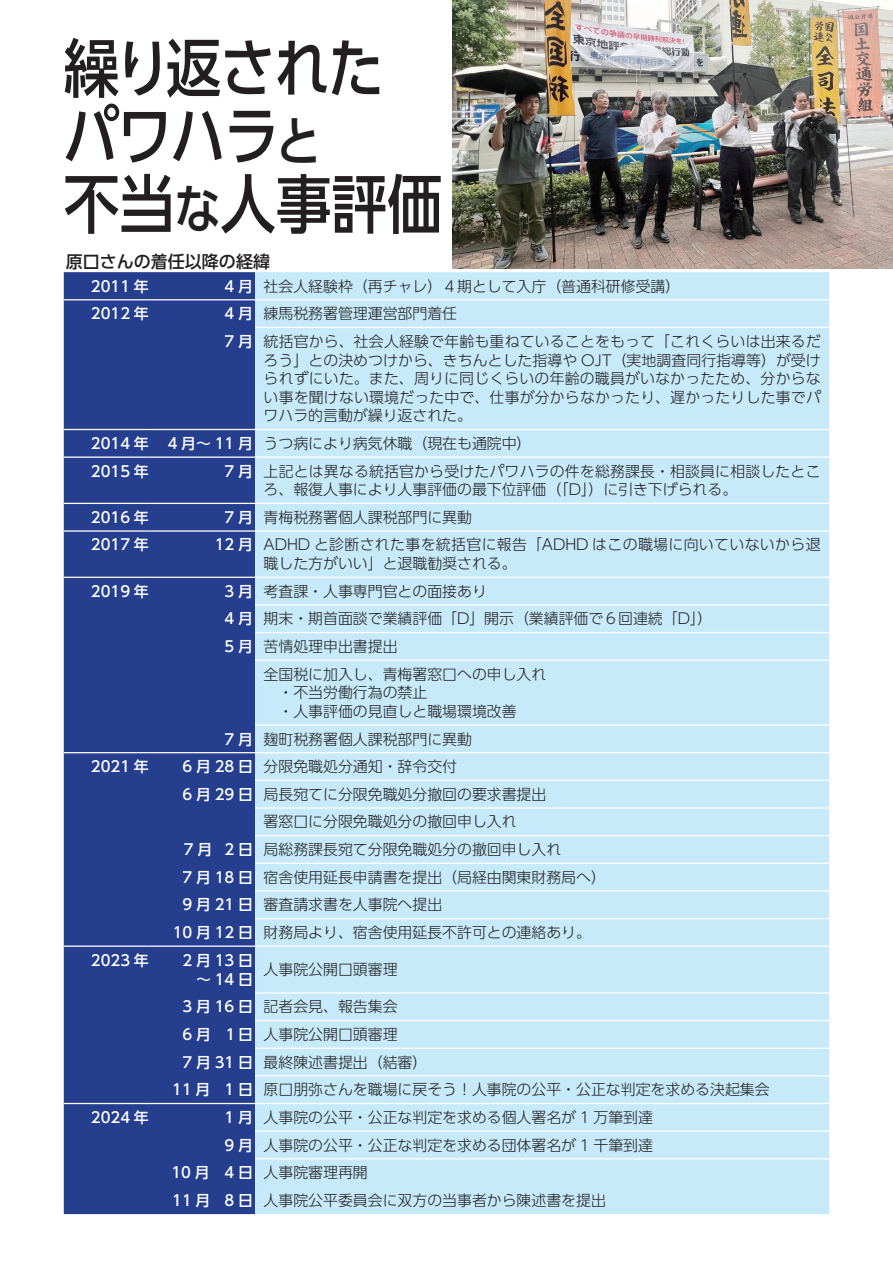
<style>
.page{position:relative;width:893px;height:1263px;background:#fff}
.page>*{position:absolute;margin:0;border:0;box-sizing:border-box;transform-origin:0 0}
.t1{font:500 63.75px/68.1px "UD Shin Go Pro";letter-spacing:-.03em;color:#231f20;scale:.87 1}
.t2{font:500 16.95px "UD Shin Go Pro";color:#231f20}
.t3{font:300 14.85px/18.6px "UD Shin Go Pro";color:#231f20}
.t4{font:300 14.85px/18.6px "UD Shin Go Pro";letter-spacing:.025em;color:#231f20}
.t5{font:500 14.85px "UD Shin Go Pro";color:#fff}
.t6{font:500 14.85px/19.2px "UD Shin Go Pro";letter-spacing:.25em;color:#fff;text-align:right}
.s1{font-size:53.1px}
.s2{font-weight:500;color:#fff}
</style>
<div class="page">
<img style="left:453px;top:0;width:440px;height:268px">
<div style="left:64px;top:272px;width:191px;height:942px;background:#253f8e"></div>
<div style="left:255px;top:272px;width:574px;height:942px;background:#c6eafa"></div>
<hr style="left:64px;top:299px;width:85px;height:1px;background:#fff">
<hr style="left:149px;top:299px;width:106px;height:1px;background:#fff">
<hr style="left:64px;top:429px;width:85px;height:1px;background:#fff">
<hr style="left:149px;top:429px;width:106px;height:1px;background:#fff">
<hr style="left:64px;top:456px;width:85px;height:2px;background:#fff">
<hr style="left:149px;top:456px;width:106px;height:2px;background:#fff">
<hr style="left:64px;top:503px;width:85px;height:1px;background:#fff">
<hr style="left:149px;top:503px;width:106px;height:1px;background:#fff">
<hr style="left:64px;top:530px;width:85px;height:2px;background:#fff">
<hr style="left:149px;top:530px;width:106px;height:2px;background:#fff">
<hr style="left:64px;top:577px;width:85px;height:1px;background:#fff">
<hr style="left:149px;top:577px;width:106px;height:1px;background:#fff">
<hr style="left:64px;top:752px;width:85px;height:1px;background:#fff">
<hr style="left:149px;top:752px;width:106px;height:1px;background:#fff">
<hr style="left:64px;top:945px;width:85px;height:2px;background:#fff">
<hr style="left:149px;top:945px;width:106px;height:2px;background:#fff">
<hr style="left:255px;top:299px;width:574px;height:1px;background:#fff">
<hr style="left:255px;top:327px;width:574px;height:1px;background:#fff">
<hr style="left:255px;top:429px;width:574px;height:1px;background:#fff">
<hr style="left:255px;top:456px;width:574px;height:2px;background:#fff">
<hr style="left:255px;top:503px;width:574px;height:1px;background:#fff">
<hr style="left:255px;top:530px;width:574px;height:2px;background:#fff">
<hr style="left:255px;top:577px;width:574px;height:1px;background:#fff">
<hr style="left:255px;top:604px;width:574px;height:1px;background:#fff">
<hr style="left:255px;top:632px;width:574px;height:1px;background:#fff">
<hr style="left:255px;top:659px;width:574px;height:2px;background:#fff">
<hr style="left:255px;top:724px;width:574px;height:2px;background:#fff">
<hr style="left:255px;top:752px;width:574px;height:1px;background:#fff">
<hr style="left:255px;top:780px;width:574px;height:1px;background:#fff">
<hr style="left:255px;top:807px;width:574px;height:2px;background:#fff">
<hr style="left:255px;top:835px;width:574px;height:1px;background:#fff">
<hr style="left:255px;top:863px;width:574px;height:1px;background:#fff">
<hr style="left:255px;top:890px;width:574px;height:1px;background:#fff">
<hr style="left:255px;top:918px;width:574px;height:1px;background:#fff">
<hr style="left:255px;top:945px;width:574px;height:2px;background:#fff">
<hr style="left:255px;top:992px;width:574px;height:1px;background:#fff">
<hr style="left:64px;top:1103px;width:85px;height:1px;background:#fff">
<hr style="left:149px;top:1103px;width:106px;height:1px;background:#fff">
<hr style="left:255px;top:1020px;width:574px;height:1px;background:#fff">
<hr style="left:255px;top:1047px;width:574px;height:2px;background:#fff">
<hr style="left:255px;top:1075px;width:574px;height:1px;background:#fff">
<hr style="left:255px;top:1103px;width:574px;height:1px;background:#fff">
<hr style="left:255px;top:1130px;width:574px;height:2px;background:#fff">
<hr style="left:255px;top:1158px;width:574px;height:1px;background:#fff">
<h1 class="t1" style="left:63px;top:32px;width:437px">繰り返されたパワハラ<span class="s1">と<br></span>不当<span class="s1">な</span>人事評価</h1>
<p class="t2" style="left:66px;top:248px;width:206px">原口さんの着任以降の経緯</p>
<p class="t5" style="left:91px;top:274px;width:59px">2011 年</p>
<p class="t3" style="left:225px;top:276px;width:457px"><span class="s2">4 月</span> 社会人経験枠（再チャレ）４期として入庁（普通科研修受講）</p>
<p class="t5" style="left:91px;top:302px;width:59px">2012 年</p>
<p class="t3" style="left:225px;top:299px;width:598px;line-height:27.6px"><span class="s2">4 月</span> 練馬税務署管理運営部門着任<br><span class="s2">7 月</span> 統括官から、社会人経験で年齢も重ねていることをもって「これくらいは出来るだ</p>
<p class="t3" style="left:264px;top:350px;width:559px;text-align:justify">ろう」との決めつけから、きちんとした指導や OJT（実地調査同行指導等）が受けられずにいた。また、周りに同じくらいの年齢の職員がいなかったため、分からない事を聞けない環境だった中で、仕事が分からなかったり、遅かったりした事でパワハラ的言動が繰り返された。</p>
<p class="t5" style="left:91px;top:431px;width:59px">2014 年</p>
<p class="t3" style="left:168px;top:433px;width:365px"><span class="s2">4 月〜 11 月</span> うつ病により病気休職（現在も通院中）</p>
<p class="t5" style="left:91px;top:459px;width:59px">2015 年</p>
<p class="t3" style="left:264px;top:461px;width:558px;text-indent:-39px"><span class="s2">7 月</span> 上記とは異なる統括官から受けたパワハラの件を総務課長・相談員に相談したところ、報復人事により人事評価の最下位評価（「D」）に引き下げられる。</p>
<p class="t5" style="left:91px;top:505px;width:59px">2016 年</p>
<p class="t3" style="left:225px;top:507px;width:249px"><span class="s2">7 月</span> 青梅税務署個人課税部門に異動</p>
<p class="t5" style="left:91px;top:533px;width:59px">2017 年</p>
<p class="t4" style="left:264px;top:535px;width:558px;text-indent:-49px"><span class="s2">12 月</span> ADHD と診断された事を統括官に報告「ADHD はこの職場に向いていないから退職した方がいい」と退職勧奨される。</p>
<p class="t5" style="left:91px;top:579px;width:59px">2019 年</p>
<p class="t3" style="left:225px;top:581px;width:264px"><span class="s2">3 月</span> 考査課・人事専門官との面接あり</p>
<p class="t3" style="left:225px;top:609px;width:489px"><span class="s2">4 月</span> 期末・期首面談で業績評価「D」開示（業績評価で６回連続「D」）</p>
<p class="t3" style="left:225px;top:636px;width:174px"><span class="s2">5 月</span> 苦情処理申出書提出</p>
<p class="t3" style="left:264px;top:664px;width:284px">全国税に加入し、青梅署窓口への申し入れ</p>
<p class="t3" style="left:264px;top:683px;width:254px">　・不当労働行為の禁止<br>　・人事評価の見直しと職場環境改善</p>
<p class="t3" style="left:225px;top:729px;width:249px"><span class="s2">7 月</span> 麹町税務署個人課税部門に異動</p>
<p class="t5" style="left:91px;top:754px;width:59px">2021 年</p>
<p class="t3" style="left:183px;top:757px;width:276px"><span class="s2">6 月 28 日</span> 分限免職処分通知・辞令交付</p>
<p class="t3" style="left:183px;top:784px;width:365px"><span class="s2">6 月 29 日</span> 局長宛てに分限免職処分撤回の要求書提出</p>
<p class="t3" style="left:264px;top:812px;width:254px">署窓口に分限免職処分の撤回申し入れ</p>
<p class="t3" style="left:184px;top:840px;width:379px"><span class="s2">7 月 2 日</span> 局総務課長宛て分限免職処分の撤回申し入れ</p>
<p class="t3" style="left:183px;top:867px;width:425px"><span class="s2">7 月 18 日</span> 宿舎使用延長申請書を提出（局経由関東財務局へ）</p>
<p class="t3" style="left:183px;top:895px;width:261px"><span class="s2">9 月 21 日</span> 審査請求書を人事院へ提出</p>
<p class="t3" style="left:173px;top:922px;width:420px"><span class="s2">10 月 12 日</span> 財務局より、宿舎使用延長不許可との連絡あり。</p>
<p class="t5" style="left:91px;top:948px;width:59px">2023 年</p>
<p class="t6" style="left:183px;top:950px;width:72px">2月13日〜14日</p>
<p class="t3" style="left:264px;top:960px;width:135px">人事院公開口頭審理</p>
<p class="t3" style="left:183px;top:997px;width:216px"><span class="s2">3 月 16 日</span> 記者会見、報告集会</p>
<p class="t3" style="left:182px;top:1024px;width:217px"><span class="s2">6 月 １日</span> 人事院公開口頭審理</p>
<p class="t3" style="left:183px;top:1052px;width:246px"><span class="s2">7 月 31 日</span> 最終陳述書提出（結審）</p>
<p class="t3" style="left:172px;top:1080px;width:599px"><span class="s2">11 月 1 日</span> 原口朋弥さんを職場に戻そう！人事院の公平・公正な判定を求める決起集会</p>
<p class="t5" style="left:91px;top:1105px;width:59px">2024 年</p>
<p class="t3" style="left:225px;top:1107px;width:430px"><span class="s2">1 月</span> 人事院の公平・公正な判定を求める個人署名が 1 万筆到達</p>
<p class="t3" style="left:225px;top:1135px;width:430px"><span class="s2">9 月</span> 人事院の公平・公正な判定を求める団体署名が 1 千筆到達</p>
<p class="t3" style="left:171px;top:1163px;width:198px"><span class="s2">10 月　4 日</span> 人事院審理再開</p>
<p class="t3" style="left:172px;top:1190px;width:435px"><span class="s2">11 月 8 日</span> 人事院公平委員会に双方の当事者から陳述書を提出</p>
</div>
